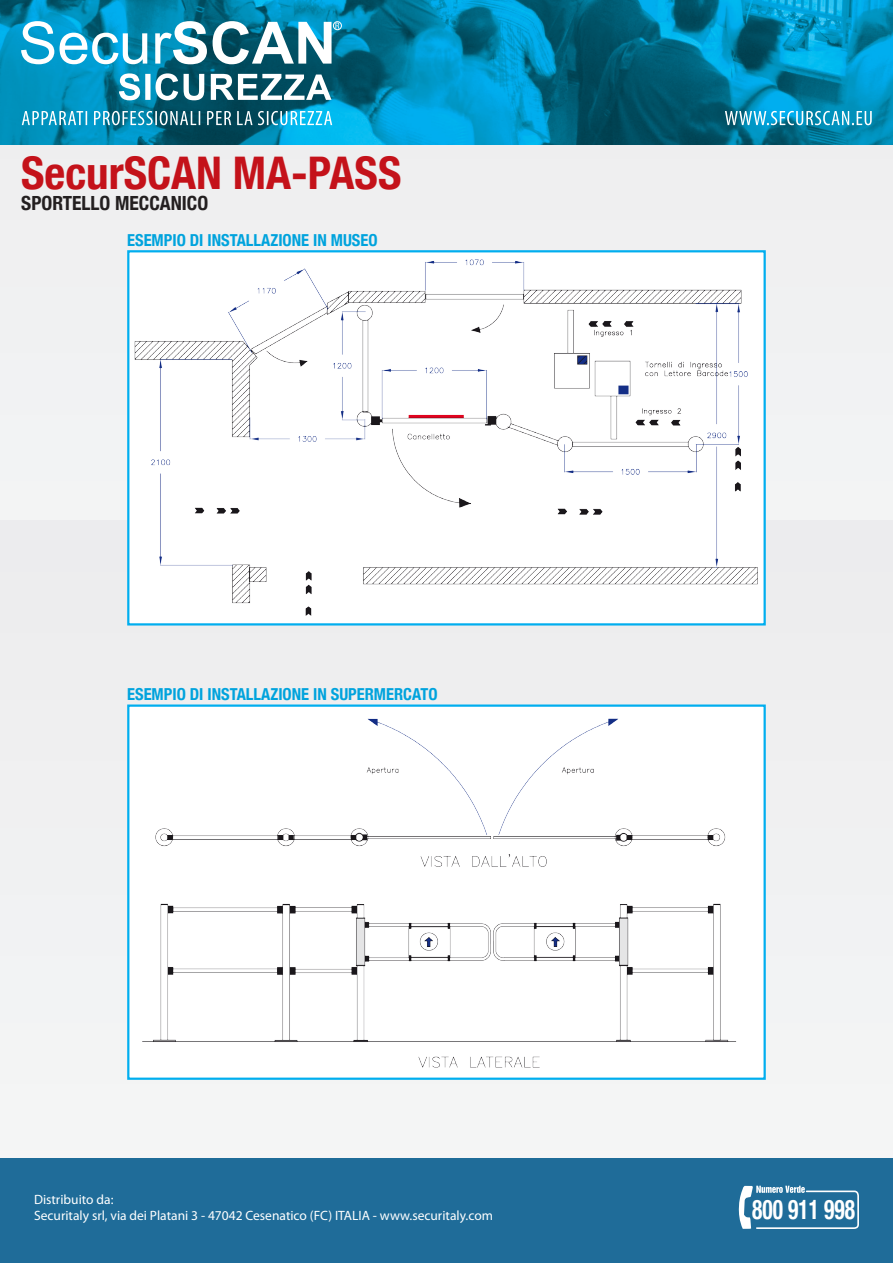
<style>
.page{position:relative;width:893px;height:1263px;background:#f0f0f1}
.page>*{position:absolute;margin:0;border:0;box-sizing:border-box;transform-origin:0 0}
.t1{font:700 condensed 45px "Helvetica Neue";color:#c4121a}
.t2{font:700 condensed 27.15px "Helvetica Neue";color:#fff;scale:.79 1}
.t3{font:700 condensed 19.5px "Helvetica Neue";color:#231f20}
.t4{font:700 condensed 16.5px "Helvetica Neue";color:#00a3dd}
.t5{font:13.5px "Myriad Pro";color:#fff}
</style>
<div class="page">
<img style="left:0;top:0;width:893px;height:145px">
<svg style="left:21px;top:21px;width:318px;height:43px"></svg>
<div style="left:333px;top:21px;width:9px;height:9px;border:1px solid #fff;border-radius:50%"></div>
<svg style="left:119px;top:73px;width:213px;height:27px"></svg>
<svg style="left:22px;top:111px;width:310px;height:14px"></svg>
<svg style="left:725px;top:111px;width:147px;height:14px"></svg>
<div style="left:0;top:1159px;width:893px;height:104px;background:#1f6c99"></div>
<svg style="left:738px;top:1186px;width:121px;height:43px"></svg>
<div style="left:130px;top:253px;width:633px;height:369px;background:#fff"></div>
<div style="left:127px;top:250px;width:639px;height:375px;border:2px solid #00aeef"></div>
<div style="left:130px;top:707px;width:633px;height:370px;background:#fff"></div>
<div style="left:127px;top:704px;width:639px;height:376px;border:2px solid #00aeef"></div>
<p class="t1" style="left:21px;top:146px;width:382px">SecurSCAN MA-PASS</p>
<p class="t3" style="left:21px;top:191px;width:189px">SPORTELLO MECCANICO</p>
<p class="t4" style="left:127px;top:230px;width:252px">ESEMPIO DI INSTALLAZIONE IN MUSEO</p>
<p class="t4" style="left:127px;top:684px;width:312px">ESEMPIO DI INSTALLAZIONE IN SUPERMERCATO</p>
<p class="t5" style="left:34px;top:1191px;width:81px">Distribuito da:</p>
<p class="t5" style="left:34px;top:1207px;width:460px">Securitaly srl, via dei Platani 3 - 47042 Cesenatico (FC) ITALIA - www.securitaly.com</p>
<h2 class="t2" style="left:752px;top:1193px;width:132px">800 911 998</h2>
</div>
